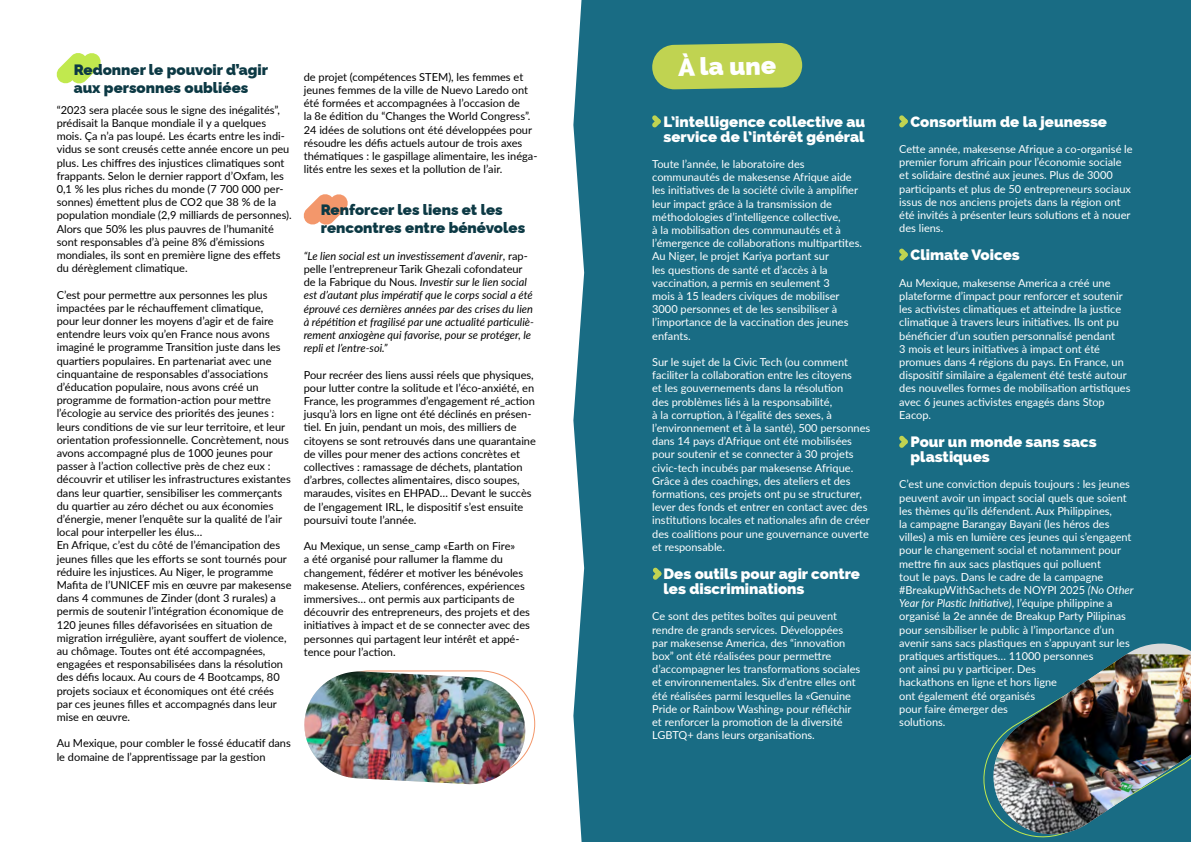
<style>
.page{position:relative;width:1191px;height:842px;background:#fff}
.page>*{position:absolute;margin:0;border:0;box-sizing:border-box;transform-origin:0 0}
.t1{font:800 24.9px "Raleway";color:#fff}
.t2{font:800 15px/15px "Raleway";color:#fff}
.t3{font:900 15px/18px "Raleway";color:#0c3944}
.t4{font:11px/13.2px "Lato";color:#000}
.t5{font:11px/13.2px "Lato";color:#fff}
.t6{font:italic 11px/13.2px "Lato";color:#000}
.s1{font-style:normal}
.s2{font-style:italic}
</style>
<div class="page">
<div style="left:573px;top:0;width:618px;height:842px;background:#196c84"></div>
<svg style="left:56px;top:53px;width:45px;height:31px"></svg>
<div style="left:961px;top:629px;width:9px;height:213px;background:#196c84"></div>
<div style="left:970px;top:620px;width:221px;height:222px;background:#196c84"></div>
<img style="left:985px;top:654px;width:206px;height:188px">
<svg style="left:652px;top:115px;width:9px;height:13px"></svg>
<svg style="left:652px;top:567px;width:9px;height:13px"></svg>
<svg style="left:652px;top:43px;width:150px;height:47px;background:#acc756"></svg>
<svg style="left:363px;top:670px;width:172px;height:82px"></svg>
<img style="left:304px;top:671px;width:223px;height:114px">
<svg style="left:303px;top:194px;width:45px;height:31px"></svg>
<svg style="left:899px;top:435px;width:9px;height:13px"></svg>
<svg style="left:899px;top:248px;width:9px;height:13px"></svg>
<svg style="left:899px;top:115px;width:9px;height:13px"></svg>
<h2 class="t3" style="left:74px;top:59px;width:196px">Redonner le pouvoir d’agir aux personnes oubliées</h2>
<p class="t4" style="left:57px;top:103px;width:236px">“2023 sera placée sous le signe des inégalités”, prédisait la Banque mondiale il y a quelques mois. Ça n’a pas loupé. Les écarts entre les indi&shy;vidus se sont creusés cette année encore un peu plus. Les chiffres des injustices climatiques sont frappants. Selon le dernier rapport d’Oxfam, les 0,1 % les plus riches du monde (7 700 000 per&shy;sonnes) émettent plus de CO2 que 38 % de la population mondiale (2,9 milliards de personnes).<br>Alors que 50% les plus pauvres de l’humanité sont responsables d’à peine 8% d’émissions mondiales, ils sont en première ligne des effets du dérèglement climatique.</p>
<p class="t4" style="left:57px;top:287px;width:236px">C’est pour permettre aux personnes les plus impactées par le réchauffement climatique,<br>pour leur donner les moyens d’agir et de faire entendre leurs voix qu’en France nous avons imaginé le programme Transition juste dans les quartiers populaires. En partenariat avec une cinquantaine de responsables d’associations d’éducation populaire, nous avons créé un programme de formation-action pour mettre l’écologie au service des priorités des jeunes : leurs conditions de vie sur leur territoire, et leur orientation professionnelle. Concrètement, nous avons accompagné plus de 1000 jeunes pour passer à l’action collective près de chez eux : découvrir et utiliser les infrastructures existantes dans leur quartier, sensibiliser les commerçants du quartier au zéro déchet ou aux économies d’énergie, mener l’enquête sur la qualité de l’air local pour interpeller les élus…<br>En Afrique, c’est du côté de l’émancipation des jeunes filles que les efforts se sont tournés pour réduire les injustices. Au Niger, le programme Mafita de l’UNICEF mis en œuvre par makesense dans 4 communes de Zinder (dont 3 rurales) a permis de soutenir l’intégration économique de 120 jeunes filles défavorisées en situation de migration irrégulière, ayant souffert de violence, au chômage. Toutes ont été accompagnées, engagées et responsabilisées dans la résolution des défis locaux. Au cours de 4 Bootcamps, 80 projets sociaux et économiques ont été créés par ces jeunes filles et accompagnés dans leur mise en œuvre.</p>
<p class="t4" style="left:57px;top:736px;width:236px">Au Mexique, pour combler le fossé éducatif dans le domaine de l’apprentissage par la gestion</p>
<p class="t4" style="left:304px;top:70px;width:235px">de projet (compétences STEM), les femmes et jeunes femmes de la ville de Nuevo Laredo ont été formées et accompagnées à l’occasion de<br>la 8e édition du “Changes the World Congress”.<br>24 idées de solutions ont été développées pour résoudre les défis actuels autour de trois axes thématiques : le gaspillage alimentaire, les inéga&shy;lités entre les sexes et la pollution de l’air.</p>
<h2 class="t3" style="left:321px;top:199px;width:206px">Renforcer les liens et les rencontres entre bénévoles</h2>
<p class="t6" style="left:304px;top:249px;width:232px">“Le lien social est un investissement d’avenir<span class="s1">, rap&shy;pelle l’entrepreneur Tarik Ghezali cofondateur de la Fabrique du Nous.</span> Investir sur le lien social est d’autant plus impératif que le corps social a été éprouvé ces dernières années par des crises du lien à répétition et fragilisé par une actualité particuliè&shy;rement anxiogène qui favorise, pour se protéger, le repli et l’entre-soi.”</p>
<p class="t4" style="left:304px;top:367px;width:234px">Pour recréer des liens aussi réels que physiques, pour lutter contre la solitude et l’éco-anxiété, en France, les programmes d’engagement ré_action jusqu’à lors en ligne ont été déclinés en présen&shy;tiel. En juin, pendant un mois, des milliers de citoyens se sont retrouvés dans une quarantaine de villes pour mener des actions concrètes et collectives : ramassage de déchets, plantation d’arbres, collectes alimentaires, disco soupes, maraudes, visites en EHPAD… Devant le succès de l’engagement IRL, le dispositif s’est ensuite poursuivi toute l’année.</p>
<p class="t4" style="left:304px;top:539px;width:228px">Au Mexique, un sense_camp «Earth on Fire»<br>a été organisé pour rallumer la flamme du changement, fédérer et motiver les bénévoles makesense. Ateliers, conférences, expériences immersives… ont permis aux participants de découvrir des entrepreneurs, des projets et des initiatives à impact et de se connecter avec des personnes qui partagent leur intérêt et appé&shy;tence pour l’action.</p>
<h1 class="t1" style="left:678px;top:53px;width:99px;rotate:-1deg">À la une</h1>
<h2 class="t2" style="left:663px;top:114px;width:203px">L’intelligence collective au service de l’intérêt général</h2>
<p class="t5" style="left:652px;top:157px;width:211px">Toute l’année, le laboratoire des communautés de makesense Afrique aide les initiatives de la société civile à amplifier leur impact grâce à la transmission de méthodologies d’intelligence collective,<br>à la mobilisation des communautés et à l’émergence de collaborations multipartites.<br>Au Niger, le projet Kariya portant sur<br>les questions de santé et d’accès à la vaccination, a permis en seulement 3<br>mois à 15 leaders civiques de mobiliser 3000 personnes et de les sensibiliser à l’importance de la vaccination des jeunes enfants.</p>
<p class="t5" style="left:652px;top:355px;width:219px">Sur le sujet de la Civic Tech (ou comment faciliter la collaboration entre les citoyens<br>et les gouvernements dans la résolution<br>des problèmes liés à la responsabilité,<br>à la corruption, à l’égalité des sexes, à l’environnement et à la santé), 500 personnes dans 14 pays d’Afrique ont été mobilisées pour soutenir et se connecter à 30 projets civic-tech incubés par makesense Afrique.<br>Grâce à des coachings, des ateliers et des formations, ces projets ont pu se structurer, lever des fonds et entrer en contact avec des institutions locales et nationales afin de créer des coalitions pour une gouvernance ouverte et responsable.</p>
<h2 class="t2" style="left:663px;top:566px;width:198px">Des outils pour agir contre les discriminations</h2>
<p class="t5" style="left:652px;top:609px;width:209px">Ce sont des petites boîtes qui peuvent rendre de grands services. Développées par makesense America, des “innovation box” ont été réalisées pour permettre d’accompagner les transformations sociales et environnementales. Six d’entre elles ont été réalisées parmi lesquelles la «Genuine Pride or Rainbow Washing» pour réfléchir et renforcer la promotion de la diversité LGBTQ+ dans leurs organisations.</p>
<h2 class="t2" style="left:910px;top:114px;width:198px">Consortium de la jeunesse</h2>
<p class="t5" style="left:899px;top:142px;width:235px">Cette année, makesense Afrique a co-organisé le premier forum africain pour l’économie sociale et solidaire destiné aux jeunes. Plus de 3000 participants et plus de 50 entrepreneurs sociaux issus de nos anciens projets dans la région ont été invités à présenter leurs solutions et à nouer des liens.</p>
<h2 class="t2" style="left:910px;top:248px;width:111px">Climate Voices</h2>
<p class="t5" style="left:899px;top:276px;width:233px">Au Mexique, makesense America a créé une plateforme d’impact pour renforcer et soutenir les activistes climatiques et atteindre la justice climatique à travers leurs initiatives. Ils ont pu bénéficier d’un soutien personnalisé pendant<br>3 mois et leurs initiatives à impact ont été promues dans 4 régions du pays. En France, un dispositif similaire a également été testé autour des nouvelles formes de mobilisation artistiques avec 6 jeunes activistes engagés dans Stop Eacop.</p>
<h2 class="t2" style="left:910px;top:434px;width:187px">Pour un monde sans sacs plastiques</h2>
<p class="t5" style="left:899px;top:477px;width:236px">C’est une conviction depuis toujours : les jeunes peuvent avoir un impact social quels que soient les thèmes qu’ils défendent. Aux Philippines,<br>la campagne Barangay Bayani (les héros des villes) a mis en lumière ces jeunes qui s’engagent pour le changement social et notamment pour mettre fin aux sacs plastiques qui polluent<br>tout le pays. Dans le cadre de la campagne #BreakupWithSachets de NOYPI 2025 <span class="s2">(No Other Year for Plastic Initiative)</span>, l’équipe philippine a organisé la 2e année de Breakup Party Pilipinas pour sensibiliser le public à l’importance d’un avenir sans sacs plastiques en s’appuyant sur les pratiques artistiques… 11000 personnes<br>ont ainsi pu y participer. Des<br>hackathons en ligne et hors ligne<br>ont également été organisés<br>pour faire émerger des<br>solutions.</p>
</div>
